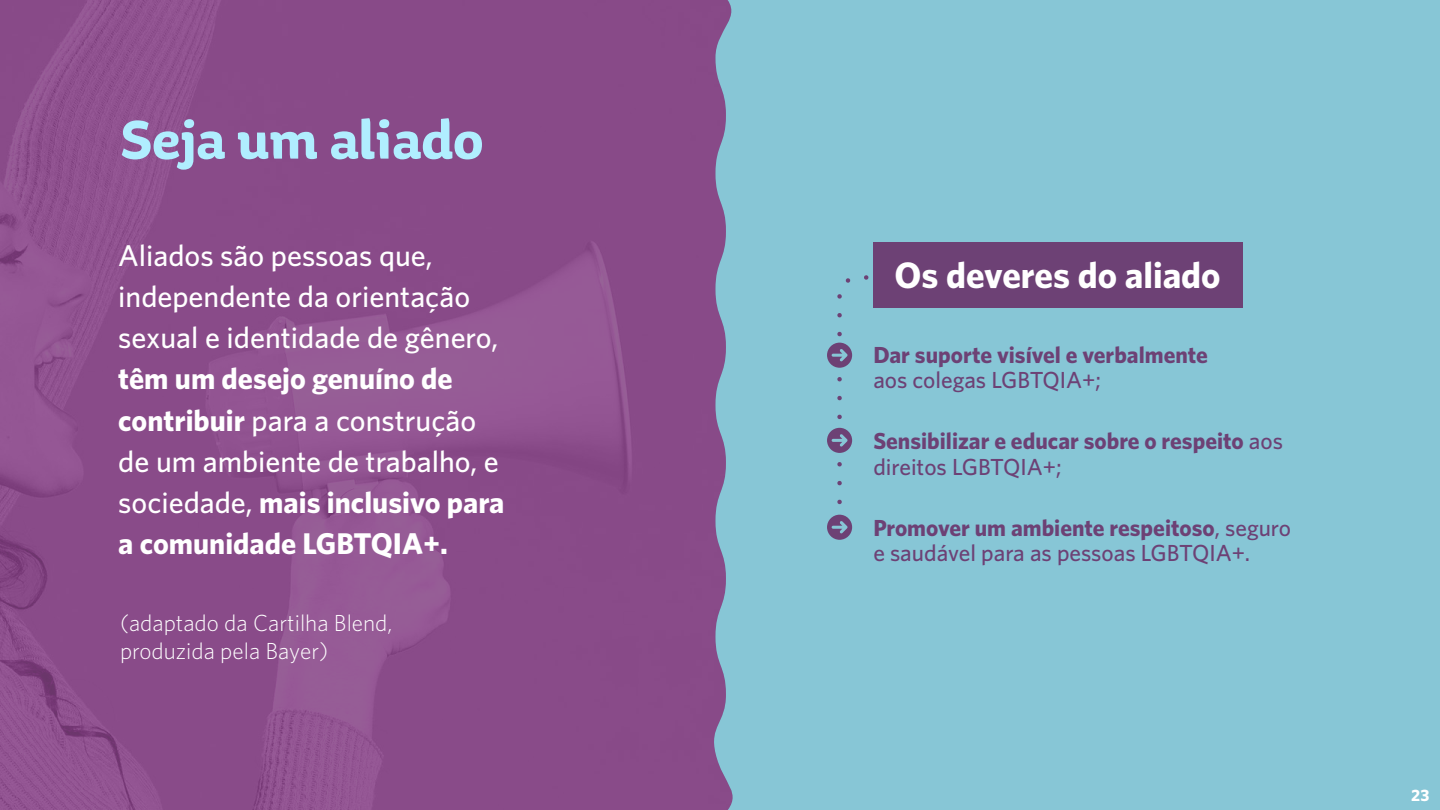
<style>
.page{position:relative;width:1440px;height:810px;background:#fff}
.page>*{position:absolute;margin:0;border:0;box-sizing:border-box;transform-origin:0 0}
.t1{font:700 57px "Aniuk";letter-spacing:.005em;color:#b0eeff}
.t2{font:700 36.75px "Whitney";color:#fff}
.t3{font:700 30px/41.2px "Whitney";color:#fff}
.t4{font:500 30px/41.2px "Whitney";color:#fff}
.t5{font:500 23.25px/25.5px "Whitney";color:#6d4175}
.t6{font:700 23.25px/25.5px "Whitney";color:#6d4175}
.t7{font:300 23.25px/27.9px "Whitney";color:#fff}
.t8{font:700 16.5px "Whitney";color:#fff}
.s1{font-weight:500}
.s2{font-weight:700}
</style>
<div class="page">
<div style="left:705px;top:0;width:735px;height:810px;background:#87c6d6"></div>
<img style="left:0;top:0;width:733px;height:810px">
<div style="left:873px;top:243px;width:370px;height:65px;background:#6d4175"></div>
<svg style="left:837px;top:379px;width:5px;height:40px"></svg>
<svg style="left:827px;top:275px;width:42px;height:93px"></svg>
<svg style="left:827px;top:428px;width:25px;height:25px"></svg>
<svg style="left:827px;top:464px;width:25px;height:76px"></svg>
<h1 class="t1" style="left:120px;top:105px;width:365px">Seja um aliado</h1>
<p class="t4" style="left:118px;top:234px;width:381px">Aliados são pessoas que, independente da orientação sexual e identidade de gênero,</p>
<p class="t3" style="left:118px;top:357px;width:388px">têm um desejo genuíno de contribuir <span class="s1">para a construção de um ambiente de trabalho, e sociedade,</span> mais inclusivo para a comunidade LGBTQIA+.</p>
<p class="t7" style="left:120px;top:609px;width:274px">(adaptado da Cartilha Blend, produzida pela Bayer)</p>
<p class="t2" style="left:894px;top:253px;width:328px">Os deveres do aliado</p>
<p class="t6" style="left:873px;top:341px;width:336px">Dar suporte visível e verbalmente</p>
<p class="t5" style="left:873px;top:367px;width:229px">aos colegas LGBTQIA+;</p>
<p class="t6" style="left:873px;top:428px;width:411px">Sensibilizar e educar sobre o respeito <span class="s1">aos direitos LGBTQIA+;</span></p>
<p class="t5" style="left:873px;top:514px;width:419px"><span class="s2">Promover um ambiente respeitoso</span>, seguro e saudável para as pessoas LGBTQIA+.</p>
<p class="t8" style="left:1411px;top:786px;width:20px">23</p>
</div>
